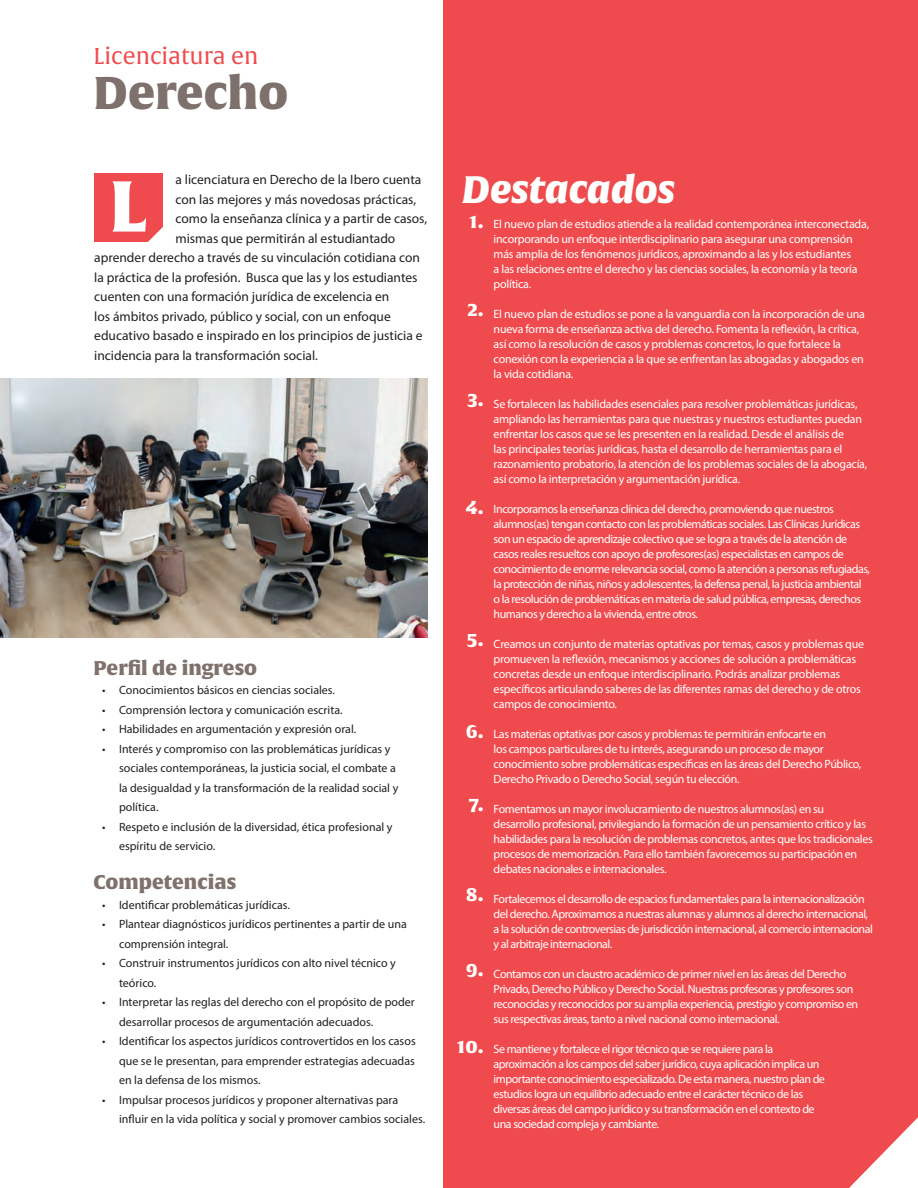
<style>
.page{position:relative;width:918px;height:1188px;background:#fff}
.page>*{position:absolute;margin:0;border:0;box-sizing:border-box;transform-origin:0 0}
.t1{font:70.5px "Alverata Bl";color:#fff}
.t2{font:45px "Alverata Bl";color:#7e706c}
.t3{font:italic 37.5px "Alverata Bl";color:#fff}
.t4{font:22.5px "Alverata";color:#ef4b4e}
.t5{font:19.5px "Alverata Bl";color:#7f716b}
.t6{font:18px "Alverata Bl";color:#fff}
.t7{font:13.5px "Myriad Pro";color:#231f20}
.t8{font:12px/15px "Myriad Pro";letter-spacing:-.03em;color:#fff}
.t9{font:12px/19.5px "Myriad Pro";color:#231f20}
</style>
<div class="page">
<div style="left:443px;top:0;width:475px;height:1188px;background:#ef4b4e"></div>
<svg style="left:849px;top:1117px;width:69px;height:71px"></svg>
<img style="left:0;top:379px;width:427px;height:259px">
<div style="left:94px;top:173px;width:69px;height:69px;background:#ef4b4e"></div>
<svg style="left:148px;top:227px;width:15px;height:15px"></svg>
<p class="t4" style="left:94px;top:43px;width:166px">Licenciatura en</p>
<p class="t2" style="left:94px;top:64px;width:196px">Derecho</p>
<p class="t7" style="left:176px;top:171px;width:247px">a licenciatura en Derecho de la Ibero cuenta</p>
<p class="t7" style="left:176px;top:191px;width:242px">con las mejores y más novedosas prácticas,</p>
<p class="t7" style="left:176px;top:210px;width:253px">como la enseñanza clínica y a partir de casos,</p>
<p class="t7" style="left:176px;top:230px;width:221px">mismas que permitirán al estudiantado</p>
<p class="t7" style="left:94px;top:249px;width:327px">aprender derecho a través de su vinculación cotidiana con</p>
<p class="t7" style="left:94px;top:269px;width:325px">la práctica de la profesión. Busca que las y los estudiantes</p>
<p class="t7" style="left:94px;top:288px;width:297px">cuenten con una formación jurídica de excelencia en</p>
<p class="t7" style="left:94px;top:308px;width:298px">los ámbitos privado, público y social, con un enfoque</p>
<p class="t7" style="left:94px;top:327px;width:330px">educativo basado e inspirado en los principios de justicia e</p>
<p class="t7" style="left:94px;top:347px;width:225px">incidencia para la transformación social.</p>
<p class="t1" style="left:109px;top:162px;width:40px">L</p>
<p class="t5" style="left:94px;top:655px;width:165px">Perfil de ingreso</p>
<p class="t9" style="left:102px;top:680px;width:235px">• Conocimientos básicos en ciencias sociales.</p>
<p class="t9" style="left:102px;top:700px;width:242px">• Comprensión lectora y comunicación escrita.</p>
<p class="t9" style="left:102px;top:719px;width:256px">• Habilidades en argumentación y expresión oral.</p>
<p class="t9" style="left:119px;top:739px;width:281px;text-indent:-17px">• Interés y compromiso con las problemáticas jurídicas y sociales contemporáneas, la justicia social, el combate a la desigualdad y la transformación de la realidad social y política.</p>
<p class="t9" style="left:119px;top:817px;width:275px;text-indent:-17px">• Respeto e inclusión de la diversidad, ética profesional y espíritu de servicio.</p>
<p class="t5" style="left:94px;top:870px;width:144px">Competencias</p>
<p class="t9" style="left:102px;top:895px;width:189px">• Identificar problemáticas jurídicas.</p>
<p class="t9" style="left:119px;top:914px;width:289px;text-indent:-17px">• Plantear diagnósticos jurídicos pertinentes a partir de una comprensión integral.</p>
<p class="t9" style="left:119px;top:953px;width:278px;text-indent:-17px">• Construir instrumentos jurídicos con alto nivel técnico y teórico.</p>
<p class="t9" style="left:119px;top:992px;width:297px;text-indent:-17px">• Interpretar las reglas del derecho con el propósito de poder desarrollar procesos de argumentación adecuados.</p>
<p class="t9" style="left:119px;top:1031px;width:298px;text-align:justify;text-indent:-17px">• Identificar los aspectos jurídicos controvertidos en los casos que se le presentan, para emprender estrategias adecuadas en la defensa de los mismos.</p>
<p class="t9" style="left:119px;top:1090px;width:308px;text-indent:-17px">• Impulsar procesos jurídicos y proponer alternativas para influir en la vida política y social y promover cambios sociales.</p>
<p class="t3" style="left:462px;top:165px;width:214px">Destacados</p>
<p class="t6" style="left:469px;top:211px;width:16px">1.</p>
<p class="t6" style="left:468px;top:298px;width:17px">2.</p>
<p class="t6" style="left:468px;top:388px;width:18px">3.</p>
<p class="t6" style="left:465px;top:496px;width:20px">4.</p>
<p class="t6" style="left:467px;top:628px;width:18px">5.</p>
<p class="t6" style="left:466px;top:720px;width:20px">6.</p>
<p class="t6" style="left:469px;top:793px;width:16px">7.</p>
<p class="t6" style="left:466px;top:883px;width:19px">8.</p>
<p class="t6" style="left:466px;top:958px;width:20px">9.</p>
<p class="t6" style="left:457px;top:1035px;width:28px">10.</p>
<p class="t8" style="left:494px;top:216px;width:377px">El nuevo plan de estudios atiende a la realidad contemporánea interconectada, incorporando un enfoque interdisciplinario para asegurar una comprensión más amplia de los fenómenos jurídicos, aproximando a las y los estudiantes<br>a las relaciones entre el derecho y las ciencias sociales, la economía y la teoría política.</p>
<p class="t8" style="left:494px;top:306px;width:373px">El nuevo plan de estudios se pone a la vanguardia con la incorporación de una nueva forma de enseñanza activa del derecho. Fomenta la reflexión, la crítica, así como la resolución de casos y problemas concretos, lo que fortalece la conexión con la experiencia a la que se enfrentan las abogadas y abogados en la vida cotidiana.</p>
<p class="t8" style="left:494px;top:396px;width:375px">Se fortalecen las habilidades esenciales para resolver problemáticas jurídicas, ampliando las herramientas para que nuestras y nuestros estudiantes puedan enfrentar los casos que se les presenten en la realidad. Desde el análisis de<br>las principales teorías jurídicas, hasta el desarrollo de herramientas para el razonamiento probatorio, la atención de los problemas sociales de la abogacía, así como la interpretación y argumentación jurídica.</p>
<p class="t8" style="left:494px;top:501px;width:378px">Incorporamos la enseñanza clínica del derecho, promoviendo que nuestros alumnos(as) tengan contacto con las problemáticas sociales. Las Clínicas Jurídicas son un espacio de aprendizaje colectivo que se logra a través de la atención de casos reales resueltos con apoyo de profesores(as) especialistas en campos de conocimiento de enorme relevancia social, como la atención a personas refugiadas, la protección de niñas, niños y adolescentes, la defensa penal, la justicia ambiental o la resolución de problemáticas en materia de salud pública, empresas, derechos humanos y derecho a la vivienda, entre otros.</p>
<p class="t8" style="left:494px;top:636px;width:372px">Creamos un conjunto de materias optativas por temas, casos y problemas que promueven la reflexión, mecanismos y acciones de solución a problemáticas concretas desde un enfoque interdisciplinario. Podrás analizar problemas específicos articulando saberes de las diferentes ramas del derecho y de otros campos de conocimiento.</p>
<p class="t8" style="left:494px;top:726px;width:369px">Las materias optativas por casos y problemas te permitirán enfocarte en<br>los campos particulares de tu interés, asegurando un proceso de mayor conocimiento sobre problemáticas específicas en las áreas del Derecho Público, Derecho Privado o Derecho Social, según tu elección.</p>
<p class="t8" style="left:494px;top:801px;width:332px">Fomentamos un mayor involucramiento de nuestros alumnos(as) en su</p>
<p class="t8" style="left:494px;top:816px;width:381px">desarrollo profesional, privilegiando la formación de un pensamiento crítico y las habilidades para la resolución de problemas concretos, antes que los tradicionales procesos de memorización. Para ello también favorecemos su participación en debates nacionales e internacionales.</p>
<p class="t8" style="left:494px;top:891px;width:381px">Fortalecemos el desarrollo de espacios fundamentales para la internacionalización del derecho. Aproximamos a nuestras alumnas y alumnos al derecho internacional, a la solución de controversias de jurisdicción internacional, al comercio internacional y al arbitraje internacional.</p>
<p class="t8" style="left:494px;top:966px;width:366px">Contamos con un claustro académico de primer nivel en las áreas del Derecho Privado, Derecho Público y Derecho Social. Nuestras profesoras y profesores son reconocidas y reconocidos por su amplia experiencia, prestigio y compromiso en sus respectivas áreas, tanto a nivel nacional como internacional.</p>
<p class="t8" style="left:494px;top:1041px;width:281px">Se mantiene y fortalece el rigor técnico que se requiere para la</p>
<p class="t8" style="left:494px;top:1056px;width:327px">aproximación a los campos del saber jurídico, cuya aplicación implica un</p>
<p class="t8" style="left:494px;top:1071px;width:333px">importante conocimiento especializado. De esta manera, nuestro plan de</p>
<p class="t8" style="left:494px;top:1086px;width:311px">estudios logra un equilibrio adecuado entre el carácter técnico de las</p>
<p class="t8" style="left:494px;top:1101px;width:322px">diversas áreas del campo jurídico y su transformación en el contexto de</p>
<p class="t8" style="left:494px;top:1116px;width:167px">una sociedad compleja y cambiante.</p>
</div>
